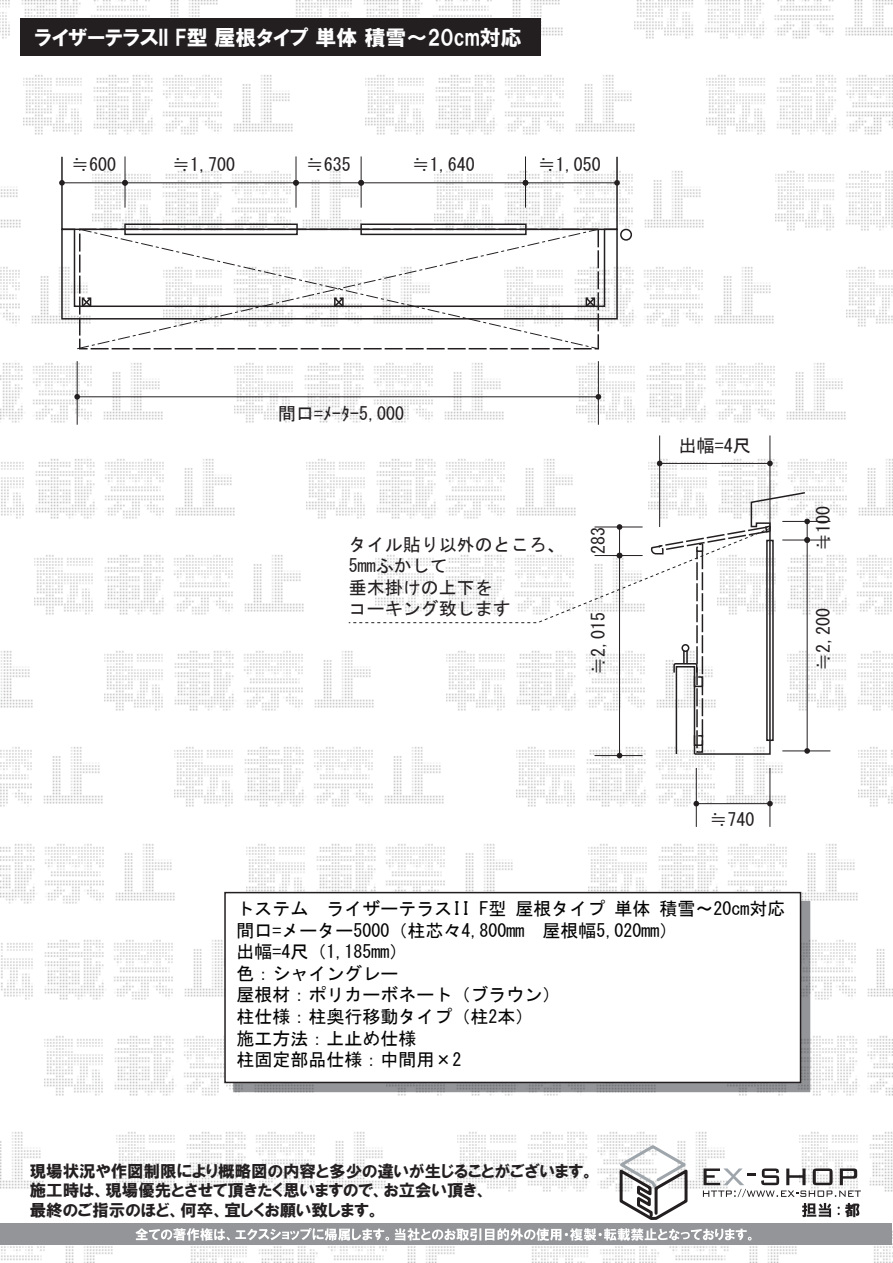
<style>
.page{position:relative;width:893px;height:1263px;background:#fff}
.page>*{position:absolute;margin:0;border:0;box-sizing:border-box;transform-origin:0 0}
.t1{font:21px "HGP Soei Kakugothic UB";color:#fff}
.t2{font:18px/21.6px "MS Gothic";color:#030303}
.t3{font:18px/21.6px "MS Gothic";color:#231f20}
.t4{font:16.5px/19.8px "HGP Soei Kakugothic UB";color:#231f20}
</style>
<div class="page">
<img style="left:0;top:0;width:222px;height:39px">
<img style="left:293px;top:0;width:270px;height:36px">
<img style="left:635px;top:0;width:258px;height:39px">
<img style="left:24px;top:75px;width:269px;height:60px">
<img style="left:365px;top:75px;width:270px;height:60px">
<img style="left:707px;top:75px;width:186px;height:60px">
<img style="left:93px;top:168px;width:269px;height:59px">
<img style="left:0;top:186px;width:21px;height:42px">
<img style="left:434px;top:171px;width:270px;height:60px">
<img style="left:776px;top:171px;width:117px;height:60px">
<img style="left:0;top:267px;width:76px;height:57px">
<img style="left:599px;top:267px;width:175px;height:60px">
<img style="left:846px;top:267px;width:47px;height:60px">
<img style="left:0;top:361px;width:163px;height:62px">
<img style="left:235px;top:363px;width:270px;height:60px">
<img style="left:576px;top:361px;width:270px;height:62px">
<img style="left:1px;top:459px;width:234px;height:60px">
<img style="left:307px;top:459px;width:266px;height:60px">
<img style="left:648px;top:457px;width:245px;height:62px">
<img style="left:34px;top:555px;width:270px;height:60px">
<img style="left:810px;top:555px;width:82px;height:60px">
<img style="left:105px;top:651px;width:243px;height:60px">
<img style="left:0;top:651px;width:33px;height:57px">
<img style="left:811px;top:651px;width:82px;height:60px">
<img style="left:0;top:747px;width:103px;height:60px">
<img style="left:175px;top:747px;width:269px;height:60px">
<img style="left:858px;top:747px;width:35px;height:60px">
<img style="left:516px;top:758px;width:270px;height:50px">
<img style="left:0;top:844px;width:175px;height:60px">
<img style="left:247px;top:844px;width:270px;height:48px">
<img style="left:588px;top:844px;width:270px;height:60px">
<img style="left:1px;top:940px;width:223px;height:60px">
<img style="left:810px;top:937px;width:83px;height:63px">
<img style="left:45px;top:1036px;width:270px;height:60px">
<img style="left:386px;top:1092px;width:270px;height:4px">
<img style="left:728px;top:1033px;width:165px;height:63px">
<img style="left:0;top:1132px;width:44px;height:57px">
<img style="left:116px;top:1132px;width:270px;height:60px">
<img style="left:799px;top:1132px;width:94px;height:60px">
<img style="left:458px;top:1132px;width:267px;height:60px">
<img style="left:1px;top:1246px;width:112px;height:17px">
<img style="left:191px;top:1246px;width:264px;height:17px">
<img style="left:874px;top:1231px;width:19px;height:32px">
<img style="left:532px;top:1246px;width:265px;height:17px">
<svg style="left:79px;top:320px;width:520px;height:30px"></svg>
<svg style="left:60px;top:230px;width:558px;height:90px"></svg>
<div style="left:61px;top:156px;width:557px;height:74px;border:2px solid #231f20"></div>
<div style="left:124px;top:223px;width:174px;height:12px;border:2px solid #231f20"></div>
<div style="left:360px;top:223px;width:167px;height:12px;border:2px solid #231f20"></div>
<div style="left:620px;top:229px;width:12px;height:12px;border:2px solid #231f20;border-radius:50%"></div>
<svg style="left:615px;top:1143px;width:75px;height:77px"></svg>
<svg style="left:703px;top:1168px;width:158px;height:29px"></svg>
<div style="left:21px;top:19px;width:520px;height:37px;background:#231f20"></div>
<div style="left:0;top:1223px;width:892px;height:22px;background:#939598"></div>
<svg style="left:136px;top:1228px;width:253px;height:12px"></svg>
<svg style="left:395px;top:1228px;width:357px;height:13px"></svg>
<svg style="left:236px;top:904px;width:571px;height:185px;background:#898b8e"></svg>
<div style="left:233px;top:901px;width:577px;height:191px;border:2px solid #939598"></div>
<div style="left:225px;top:893px;width:575px;height:189px;background:#fff"></div>
<div style="left:224px;top:892px;width:577px;height:191px;border:2px solid #231f20"></div>
<svg style="left:802px;top:1203px;width:29px;height:14px"></svg>
<svg style="left:838px;top:1203px;width:22px;height:14px"></svg>
<hr style="left:125px;top:156px;width:1px;height:52px;background:#231f20">
<hr style="left:296px;top:156px;width:1px;height:52px;background:#231f20">
<hr style="left:361px;top:156px;width:1px;height:52px;background:#231f20">
<hr style="left:525px;top:156px;width:1px;height:52px;background:#231f20">
<hr style="left:525px;top:182px;width:92px;height:1px;background:#231f20">
<svg style="left:614px;top:180px;width:6px;height:6px"></svg>
<hr style="left:361px;top:182px;width:164px;height:1px;background:#231f20">
<svg style="left:523px;top:180px;width:5px;height:6px"></svg>
<hr style="left:296px;top:182px;width:65px;height:1px;background:#231f20">
<svg style="left:358px;top:180px;width:6px;height:6px"></svg>
<hr style="left:125px;top:182px;width:171px;height:1px;background:#231f20">
<svg style="left:293px;top:180px;width:6px;height:6px"></svg>
<hr style="left:62px;top:182px;width:63px;height:1px;background:#231f20">
<svg style="left:122px;top:180px;width:6px;height:6px"></svg>
<svg style="left:59px;top:180px;width:6px;height:6px"></svg>
<hr style="left:77px;top:361px;width:1px;height:64px;background:#231f20">
<hr style="left:598px;top:361px;width:1px;height:64px;background:#231f20">
<hr style="left:77px;top:396px;width:521px;height:1px;background:#231f20">
<svg style="left:596px;top:394px;width:5px;height:6px"></svg>
<svg style="left:74px;top:394px;width:6px;height:6px"></svg>
<hr style="left:659px;top:435px;width:1px;height:92px;background:#231f20">
<hr style="left:770px;top:435px;width:1px;height:92px;background:#231f20">
<hr style="left:660px;top:463px;width:110px;height:1px;background:#231f20">
<svg style="left:657px;top:461px;width:5px;height:5px"></svg>
<svg style="left:767px;top:461px;width:6px;height:5px"></svg>
<hr style="left:782px;top:521px;width:48px;height:1px;background:#231f20">
<hr style="left:782px;top:540px;width:48px;height:1px;background:#231f20">
<hr style="left:782px;top:750px;width:48px;height:1px;background:#231f20">
<svg style="left:348px;top:491px;width:462px;height:267px"></svg>
<hr style="left:770px;top:768px;width:1px;height:59px;background:#231f20">
<hr style="left:696px;top:768px;width:1px;height:59px;background:#231f20">
<hr style="left:696px;top:803px;width:74px;height:1px;background:#231f20">
<svg style="left:767px;top:801px;width:6px;height:5px"></svg>
<svg style="left:693px;top:801px;width:6px;height:5px"></svg>
<p class="t1" style="left:35px;top:27px;width:489px">ライザーテラスII F型 屋根タイプ 単体 積雪～20cm対応</p>
<p class="t3" style="left:71px;top:154px;width:46px">≒600</p>
<p class="t3" style="left:172px;top:154px;width:65px">≒1,700</p>
<p class="t3" style="left:306px;top:154px;width:46px">≒635</p>
<p class="t3" style="left:412px;top:154px;width:64px">≒1,640</p>
<p class="t3" style="left:538px;top:154px;width:64px">≒1,050</p>
<p class="t3" style="left:278px;top:403px;width:127px">間口=ﾒｰﾀｰ5,000</p>
<p class="t3" style="left:349px;top:533px;width:217px">タイル貼り以外のところ、<br>5mmふかして<br>垂木掛けの上下を<br>コーキング致します</p>
<p class="t3" style="left:587px;top:554px;width:28px;rotate:-90deg">283</p>
<p class="t3" style="left:679px;top:434px;width:73px">出幅=4尺</p>
<p class="t3" style="left:812px;top:551px;width:46px;rotate:-90deg">≒100</p>
<p class="t3" style="left:587px;top:675px;width:64px;rotate:-90deg">≒2,015</p>
<p class="t3" style="left:812px;top:671px;width:64px;rotate:-90deg">≒2,200</p>
<p class="t3" style="left:710px;top:809px;width:46px">≒740</p>
<p class="t2" style="left:236px;top:898px;width:550px">トステム ライザーテラスII F型 屋根タイプ 単体 積雪～20cm対応間口=メーター5000（柱芯々4,800mm　屋根幅5,020mm）<br>出幅=4尺（1,185mm）<br>色：シャイングレー<br>屋根材：ポリカーボネート（ブラウン）<br>柱仕様：柱奥行移動タイプ（柱2本）<br>施工方法：上止め仕様<br>柱固定部品仕様：中間用×2</p>
<p class="t4" style="left:30px;top:1161px;width:566px">現場状況や作図制限により概略図の内容と多少の違いが生じることがございます。施工時は、現場優先とさせて頂きたく思いますので、お立会い頂き、<br>最終のご指示のほど、何卒、宜しくお願い致します。</p>
</div>
